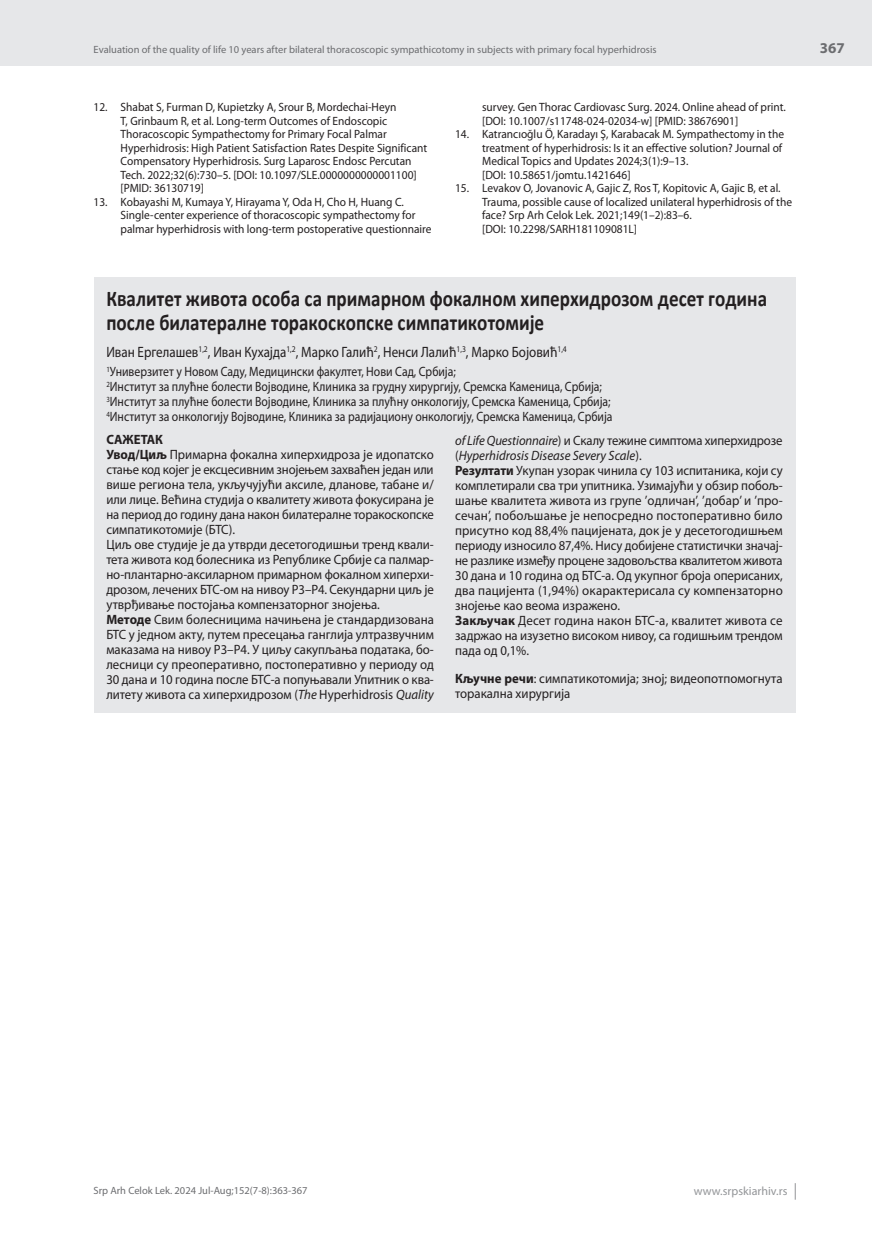
<style>
.page{position:relative;width:872px;height:1234px;background:#fff}
.page>*{position:absolute;margin:0;border:0;box-sizing:border-box;transform-origin:0 0}
.t1{font:700 22.5px/24px "Calibri";color:#231f20;scale:.85 1}
.t2{font:15px "Myriad Pro";color:#231f20;scale:.87 1}
.t3{font:700 15px "Myriad Pro";color:#6c6d70}
.t4{font:13.5px/15px "Myriad Pro";color:#231f20;scale:.95 1}
.t5{font:13.5px/15px "Myriad Pro";color:#231f20;scale:.94 1}
.t6{font:13.5px/15px "Myriad Pro";color:#231f20;scale:.87 1}
.t7{font:12px/13.5px "Myriad Pro";color:#231f20;scale:.95 1}
.t8{font:12px "Myriad Pro";color:#939598}
.t9{font:10.5px "Myriad Pro";color:#6c6d70}
.s1{font-weight:700}
.s2{font-style:italic}
</style>
<div class="page">
<div style="left:0;top:0;width:872px;height:66px;background:#e6e7e9"></div>
<svg style="left:795px;top:1183px;width:1px;height:16px"></svg>
<div style="left:94px;top:276px;width:701px;height:436px;background:#e6e7e9"></div>
<p class="t9" style="left:94px;top:43px;width:564px">Evaluation of the quality of life 10 years after bilateral thoracoscopic sympathicotomy in subjects with primary focal hyperhidrosis</p>
<p class="t7" style="left:121px;top:100px;width:324px;text-indent:-27px">12. Shabat S, Furman D, Kupietzky A, Srour B, Mordechai-Heyn<br>T, Grinbaum R, et al. Long-term Outcomes of Endoscopic Thoracoscopic Sympathectomy for Primary Focal Palmar Hyperhidrosis: High Patient Satisfaction Rates Despite Significant Compensatory Hyperhidrosis. Surg Laparosc Endosc Percutan Tech. 2022;32(6):730–5. [DOI: 10.1097/SLE.0000000000001100] [PMID: 36130719]</p>
<p class="t7" style="left:121px;top:195px;width:329px;text-indent:-27px">13. Kobayashi M, Kumaya Y, Hirayama Y, Oda H, Cho H, Huang C.<br>Single-center experience of thoracoscopic sympathectomy for palmar hyperhidrosis with long-term postoperative questionnaire</p>
<p class="t7" style="left:482px;top:100px;width:321px">survey. Gen Thorac Cardiovasc Surg. 2024. Online ahead of print. [DOI: 10.1007/s11748-024-02034-w] [PMID: 38676901]</p>
<p class="t7" style="left:482px;top:127px;width:319px;text-indent:-27px">14. Katrancıoğlu Ö, Karadayı Ş, Karabacak M. Sympathectomy in the treatment of hyperhidrosis: Is it an effective solution? Journal of Medical Topics and Updates 2024;3(1):9–13.<br>[DOI: 10.58651/jomtu.1421646]</p>
<p class="t7" style="left:482px;top:181px;width:328px;text-indent:-27px">15. Levakov O, Jovanovic A, Gajic Z, Ros T, Kopitovic A, Gajic B, et al.<br>Trauma, possible cause of localized unilateral hyperhidrosis of the face? Srp Arh Celok Lek. 2021;149(1–2):83–6.<br>[DOI: 10.2298/SARH181109081L]</p>
<h1 class="t1" style="left:106px;top:286px;width:779px">Квалитет живота особа са примарном фокалном хиперхидрозом десет година после билатералне торакоскопске симпатикотомије</h1>
<p class="t2" style="left:106px;top:342px;width:531px">Иван Ергелашев<sup>1,2</sup>, Иван Кухајда<sup>1,2</sup>, Марко Галић<sup>2</sup>, Ненси Лалић<sup>1,3</sup>, Марко Бојовић<sup>1,4</sup></p>
<p class="t6" style="left:106px;top:364px;width:583px"><sup>1</sup>Универзитет у Новом Саду, Медицински факултет, Нови Сад, Србија;<br><sup>2</sup>Институт за плућне болести Војводине, Клиника за грудну хирургију, Сремска Каменица, Србија; <sup>3</sup>Институт за плућне болести Војводине, Клиника за плућну онкологију, Сремска Каменица, Србија; <sup>4</sup>Институт за онкологију Војводине, Клиника за радијациону онкологију, Сремска Каменица, Србија</p>
<p class="t4" style="left:106px;top:431px;width:346px"><span class="s1">САЖЕТАК<br>Увод/Циљ</span> Примарна фокална хиперхидроза је идопатско стање код којег је ексцесивним знојењем захваћен један или више региона тела, укључујући аксиле, дланове, табане и/ или лице. Већина студија о квалитету живота фокусирана је на период до годину дана након билатералне торакоскопске симпатикотомије (БТС).<br>Циљ ове студије је да утврди десетогодишњи тренд квали&shy;тета живота код болесника из Републике Србије са палмар&shy;но-плантарно-аксиларном примарном фокалном хиперхи&shy;дрозом, лечених БТС-ом на нивоу Р3–Р4. Секундарни циљ је утврђивање постојања компензаторног знојења.<br><span class="s1">Методе</span> Свим болесницима начињена је стандардизована БТС у једном акту, путем пресецања ганглија ултразвучним маказама на нивоу Р3–Р4. У циљу сакупљања података, бо&shy;лесници су преоперативно, постоперативно у периоду од 30 дана и 10 година после БТС-а попуњавали Упитник о ква&shy;литету живота са хиперхидрозом (<span class="s2">The</span> Hyperhidrosis <span class="s2">Quality</span></p>
<p class="t5" style="left:455px;top:433px;width:350px"><span class="s2">of Life Questionnaire</span>) и Скалу тежине симптома хиперхидрозе (<span class="s2">Hyperhidrosis Disease Severy Scale</span>).<br><span class="s1">Резултати</span> Укупан узорак чинила су 103 испитаника, који су комплетирали сва три упитника. Узимајући у обзир побољ&shy;шање квалитета живота из групе ’одличан’, ’добар’ и ’про&shy;сечан’, побољшање је непосредно постоперативно било присутно код 88,4% пацијената, док је у десетогодишњем периоду износило 87,4%. Нису добијене статистички значај&shy;не разлике између процене задовољства квалитетом живота 30 дана и 10 година од БТС-а. Од укупног броја оперисаних, два пацијента (1,94%) окарактерисала су компензаторно знојење као веома изражено.<br><span class="s1">Закључак</span> Десет година након БТС-а, квалитет живота се задржао на изузетно високом нивоу, са годишњим трендом пада од 0,1%.</p>
<p class="t4" style="left:455px;top:670px;width:346px"><span class="s1">Кључне речи</span>: симпатикотомија; зној; видеопотпомогнута торакална хирургија</p>
<p class="t3" style="left:820px;top:38px;width:26px">367</p>
<p class="t9" style="left:94px;top:1184px;width:216px">Srp Arh Celok Lek. 2024 Jul-Aug;152(7-8):363-367</p>
<p class="t8" style="left:694px;top:1183px;width:95px">www.srpskiarhiv.rs</p>
</div>
